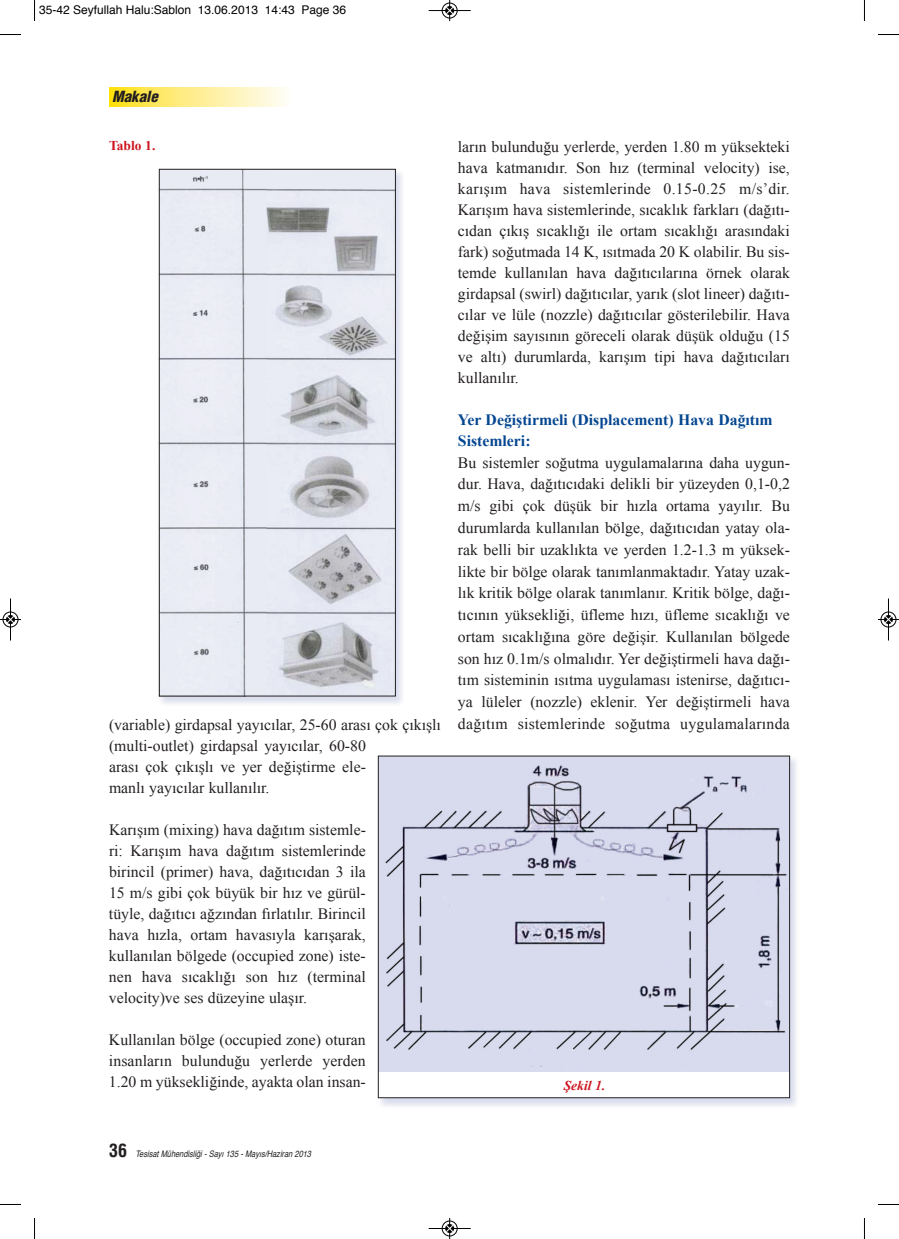
<style>
.page{position:relative;width:899px;height:1239px;background:#fff}
.page>*{position:absolute;margin:0;border:0;box-sizing:border-box;transform-origin:0 0}
.t1{font:15.75px/21px "Times New Roman";color:#231f20;text-align:justify}
.t2{font:700 15.75px/21px "Times New Roman";color:#044690}
.t3{font:italic 900 condensed 15px "Helvetica";color:#231f20}
.t4{font:700 13.5px "Times New Roman";color:#cd1520}
.t5{font:italic 700 13.5px "Times New Roman";color:#cd1520}
.t6{font:12px "Helvetica";color:#000}
.t7{font:italic condensed 9px "Helvetica";color:#231f20}
.s1{font-weight:700;font-style:normal;font-size:18px}
</style>
<div class="page">
<svg style="left:109px;top:88px;width:176px;height:19px;background:#feee8b"></svg>
<img style="left:158px;top:168px;width:244px;height:536px">
<img style="left:161px;top:171px;width:232px;height:523px">
<div style="left:159px;top:169px;width:236px;height:527px;border:1px solid #231f20"></div>
<img style="left:377px;top:755px;width:420px;height:351px">
<div style="left:378px;top:756px;width:411px;height:341px;background:#fff"></div>
<img style="left:380px;top:757px;width:407px;height:314px">
<svg style="left:34px;top:0;width:1px;height:21px"></svg>
<svg style="left:0;top:34px;width:21px;height:1px"></svg>
<svg style="left:878px;top:34px;width:20px;height:1px"></svg>
<svg style="left:34px;top:1218px;width:1px;height:20px"></svg>
<svg style="left:0;top:1204px;width:21px;height:1px"></svg>
<svg style="left:878px;top:1204px;width:20px;height:1px"></svg>
<div style="left:441px;top:3px;width:16px;height:16px;border:1px solid #fff;border-radius:50%"></div>
<hr style="left:428px;top:10px;width:42px;height:1px;background:#000">
<div style="left:442px;top:3px;width:15px;height:15px;border:1px solid #000;border-radius:50%"></div>
<svg style="left:445px;top:0;width:8px;height:21px"></svg>
<div style="left:441px;top:1220px;width:16px;height:16px;border:1px solid #fff;border-radius:50%"></div>
<hr style="left:428px;top:1228px;width:42px;height:1px;background:#000">
<div style="left:442px;top:1220px;width:15px;height:15px;border:1px solid #000;border-radius:50%"></div>
<svg style="left:445px;top:1218px;width:8px;height:20px"></svg>
<hr style="left:10px;top:598px;width:1px;height:42px;background:#000">
<div style="left:3px;top:611px;width:15px;height:16px;border:1px solid #000;border-radius:50%"></div>
<svg style="left:0;top:615px;width:21px;height:8px"></svg>
<div style="left:880px;top:611px;width:16px;height:16px;border:1px solid #fff;border-radius:50%"></div>
<hr style="left:887px;top:598px;width:1px;height:42px;background:#000">
<div style="left:880px;top:611px;width:15px;height:16px;border:1px solid #000;border-radius:50%"></div>
<svg style="left:878px;top:615px;width:20px;height:8px"></svg>
<p class="t6" style="left:39px;top:4px;width:308px">35-42 Seyfullah Halu:Sablon 13.06.2013 14:43 Page 36</p>
<p class="t3" style="left:112px;top:87px;width:50px">Makale</p>
<p class="t4" style="left:109px;top:138px;width:48px">Tablo 1.</p>
<p class="t1" style="left:109px;top:713px;width:333px;text-align:left">(variable) girdapsal yayıcılar, 25-60 arası çok çıkışlı (multi-outlet) girdapsal yayıcılar, 60-80<br>arası çok çıkışlı ve yer değiştirme ele-<br>manlı yayıcılar kullanılır.</p>
<p class="t1" style="left:109px;top:818px;width:258px">Karışım (mixing) hava dağıtım sistemle&shy;ri: Karışım hava dağıtım sistemlerinde birincil (primer) hava, dağıtıcıdan 3 ila 15 m/s gibi çok büyük bir hız ve gürül&shy;tüyle, dağıtıcı ağzından fırlatılır. Birincil hava hızla, ortam havasıyla karışarak, kullanılan bölgede (occupied zone) iste&shy;nen hava sıcaklığı son hız (terminal velocity)ve ses düzeyine ulaşır.</p>
<p class="t1" style="left:109px;top:1028px;width:258px">Kullanılan bölge (occupied zone) oturan insanların bulunduğu yerlerde yerden 1.20 m yüksekliğinde, ayakta olan insan-</p>
<p class="t1" style="left:457px;top:136px;width:333px">ların bulunduğu yerlerde, yerden 1.80 m yüksekteki hava katmanıdır. Son hız (terminal velocity) ise, karışım hava sistemlerinde 0.15-0.25 m/s’dir.<br>Karışım hava sistemlerinde, sıcaklık farkları (dağıtı&shy;cıdan çıkış sıcaklığı ile ortam sıcaklığı arasındaki fark) soğutmada 14 K, ısıtmada 20 K olabilir. Bu sis&shy;temde kullanılan hava dağıtıcılarına örnek olarak girdapsal (swirl) dağıtıcılar, yarık (slot lineer) dağıtı&shy;cılar ve lüle (nozzle) dağıtıcılar gösterilebilir. Hava değişim sayısının göreceli olarak düşük olduğu (15 ve altı) durumlarda, karışım tipi hava dağıtıcıları kullanılır.</p>
<p class="t2" style="left:458px;top:409px;width:316px">Yer Değiştirmeli (Displacement) Hava Dağıtım<br>Sistemleri:</p>
<p class="t1" style="left:458px;top:451px;width:333px;line-height:21.8px">Bu sistemler soğutma uygulamalarına daha uygun&shy;dur. Hava, dağıtıcıdaki delikli bir yüzeyden 0,1-0,2 m/s gibi çok düşük bir hızla ortama yayılır. Bu durumlarda kullanılan bölge, dağıtıcıdan yatay ola&shy;rak belli bir uzaklıkta ve yerden 1.2-1.3 m yüksek&shy;likte bir bölge olarak tanımlanmaktadır. Yatay uzak&shy;lık kritik bölge olarak tanımlanır. Kritik bölge, dağı&shy;tıcının yüksekliği, üfleme hızı, üfleme sıcaklığı ve ortam sıcaklığına göre değişir. Kullanılan bölgede son hız 0.1m/s olmalıdır. Yer değiştirmeli hava dağı&shy;tım sisteminin ısıtma uygulaması istenirse, dağıtıcı&shy;ya lüleler (nozzle) eklenir. Yer değiştirmeli hava dağıtım sistemlerinde soğutma uygulamalarında</p>
<p class="t5" style="left:563px;top:1078px;width:43px">Şekil 1.</p>
<p class="t7" style="left:109px;top:1149px;width:205px"><span class="s1">3 6</span> Tesisat Mühendisliği - Sayı 135 - Mayıs/Haziran 2013</p>
</div>
